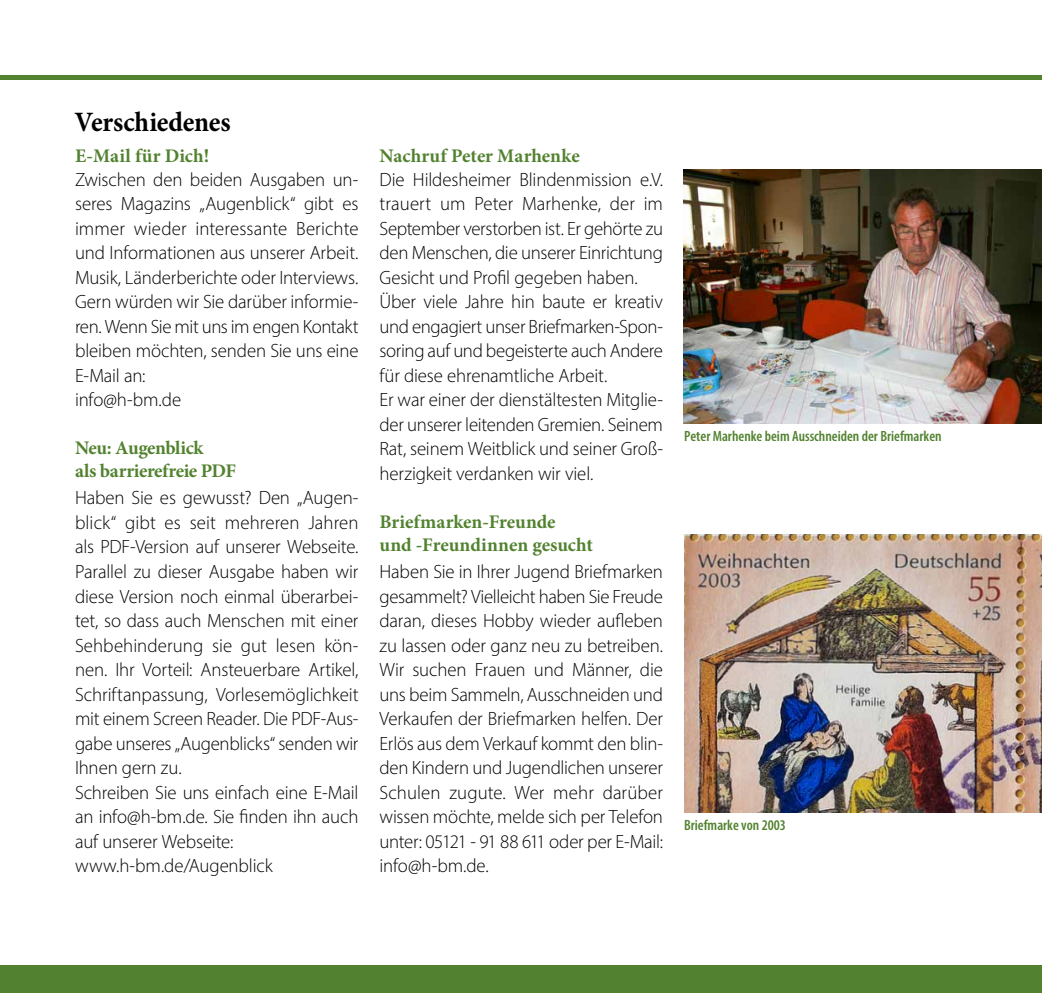
<style>
.page{position:relative;width:1042px;height:993px;background:#fff}
.page>*{position:absolute;margin:0;border:0;box-sizing:border-box;transform-origin:0 0}
.t1{font:700 28px "Minion Pro";letter-spacing:-.005em;color:#000;scale:.95 1}
.t2{font:300 19.25px/24.5px "Myriad Pro";letter-spacing:-.01em;color:#000}
.t3{font:700 19.25px/23.1px "Minion Pro";letter-spacing:-.005em;color:#52822f}
.t4{font:700 19.25px/23.1px "Minion Pro";letter-spacing:-.025em;color:#52822f}
.t5{font:600 condensed 14.88px "Myriad Pro";color:#52822f}
</style>
<div class="page">
<div style="left:0;top:75px;width:1042px;height:5px;background:#52822f"></div>
<div style="left:0;top:964px;width:1042px;height:28px;background:#52822f"></div>
<img style="left:684px;top:534px;width:358px;height:278px">
<img style="left:684px;top:169px;width:358px;height:254px">
<h1 class="t1" style="left:74px;top:102px;width:166px">Verschiedenes</h1>
<p class="t3" style="left:75px;top:144px;width:136px">E-Mail für Dich!</p>
<p class="t2" style="left:75px;top:167px;width:285px">Zwischen den beiden Ausgaben un&shy;seres Magazins „Augenblick“ gibt es immer wieder interessante Berichte und Informationen aus unserer Arbeit.<br>Musik, Länderberichte oder Interviews.<br>Gern würden wir Sie darüber informie&shy;ren. Wenn Sie mit uns im engen Kontakt bleiben möchten, senden Sie uns eine<br>E-Mail an:<br>info@h-bm.de</p>
<p class="t4" style="left:75px;top:436px;width:163px">Neu: Augenblick<br>als barrierefreie PDF</p>
<p class="t2" style="left:75px;top:485px;width:285px">Haben Sie es gewusst? Den „Augen&shy;blick“ gibt es seit mehreren Jahren als PDF-Version auf unserer Webseite.<br>Parallel zu dieser Ausgabe haben wir diese Version noch einmal überarbei&shy;tet, so dass auch Menschen mit einer Sehbehinderung sie gut lesen kön&shy;nen. Ihr Vorteil: Ansteuerbare Artikel, Schriftanpassung, Vorlesemöglichkeit mit einem Screen Reader. Die PDF-Aus&shy;gabe unseres „Augenblicks“ senden wir Ihnen gern zu.<br>Schreiben Sie uns einfach eine E-Mail an info@h-bm.de. Sie finden ihn auch auf unserer Webseite: www.h-bm.de/Augenblick</p>
<p class="t3" style="left:379px;top:144px;width:202px">Nachruf Peter Marhenke</p>
<p class="t2" style="left:379px;top:167px;width:285px">Die Hildesheimer Blindenmission e.V. trauert um Peter Marhenke, der im September verstorben ist. Er gehörte zu den Menschen, die unserer Einrichtung Gesicht und Profil gegeben haben.<br>Über viele Jahre hin baute er kreativ und engagiert unser Briefmarken-Spon&shy;soring auf und begeisterte auch Andere für diese ehrenamtliche Arbeit.<br>Er war einer der dienstältesten Mitglie&shy;der unserer leitenden Gremien. Seinem Rat, seinem Weitblick und seiner Groß&shy;herzigkeit verdanken wir viel.</p>
<p class="t3" style="left:379px;top:509px;width:215px">Briefmarken-Freunde<br>und -Freundinnen gesucht</p>
<p class="t2" style="left:379px;top:559px;width:285px;text-align:justify">Haben Sie in Ihrer Jugend Briefmarken gesammelt? Vielleicht haben Sie Freude daran, dieses Hobby wieder aufleben zu lassen oder ganz neu zu betreiben.<br>Wir suchen Frauen und Männer, die uns beim Sammeln, Ausschneiden und Verkaufen der Briefmarken helfen. Der Erlös aus dem Verkauf kommt den blin&shy;den Kindern und Jugendlichen unserer Schulen zugute. Wer mehr darüber wissen möchte, melde sich per Telefon unter: 05121 - 91 88 611 oder per E-Mail: info@h-bm.de.</p>
<p class="t5" style="left:684px;top:426px;width:259px">Peter Marhenke beim Ausschneiden der Briefmarken</p>
<p class="t5" style="left:684px;top:816px;width:103px">Briefmarke von 2003</p>
</div>
